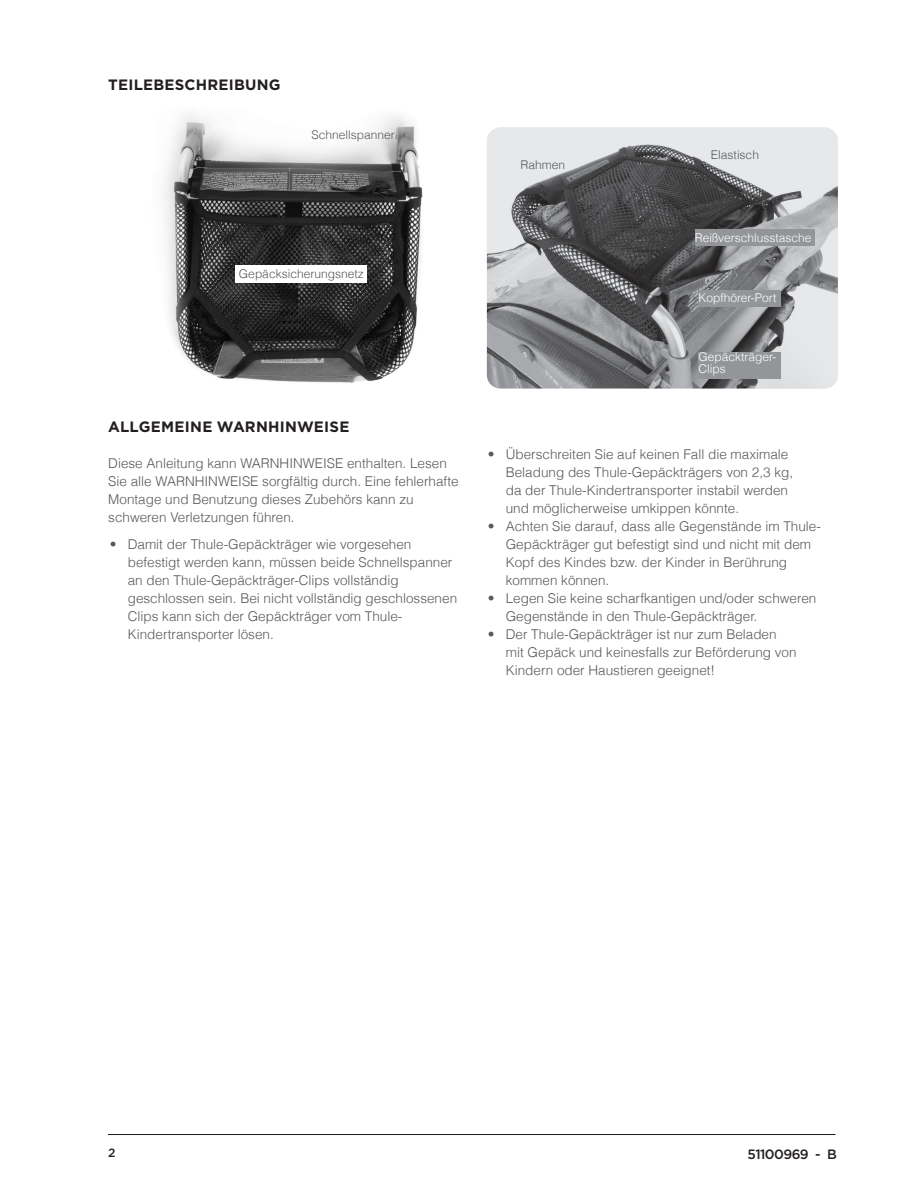
<style>
.page{position:relative;width:918px;height:1188px;background:#fff}
.page>*{position:absolute;margin:0;border:0;box-sizing:border-box;transform-origin:0 0}
.t1{font:700 15px "Gotham";letter-spacing:.015em;color:#231f20}
.t2{font:300 13.5px/18px "Helvetica";color:#57585a}
.t3{font:500 13.5px "Thule";letter-spacing:-.04em;color:#231f20}
.t4{font:300 12px/12px "Helvetica";color:#fff}
.t5{font:300 12px "Helvetica";color:#57585a}
.t6{font:500 12px "Thule";color:#231f20}
</style>
<div class="page">
<hr style="left:108px;top:1134px;width:728px;height:1px;background:#231f20">
<img style="left:163px;top:115px;width:260px;height:268px">
<img style="left:487px;top:128px;width:351px;height:260px">
<div style="left:698px;top:352px;width:83px;height:27px;background:#939598"></div>
<div style="left:698px;top:290px;width:83px;height:16px;background:#939598"></div>
<div style="left:695px;top:229px;width:120px;height:17px;background:#939598"></div>
<div style="left:235px;top:265px;width:132px;height:18px;background:#fff"></div>
<p class="t1" style="left:108px;top:76px;width:174px">TEILEBESCHREIBUNG</p>
<p class="t5" style="left:312px;top:127px;width:85px">Schnellspanner</p>
<p class="t5" style="left:239px;top:266px;width:126px">Gepäcksicherungsnetz</p>
<p class="t1" style="left:108px;top:418px;width:23px">ALLGE</p>
<p class="t1" style="left:161px;top:418px;width:24px">MEINE</p>
<p class="t1" style="left:217px;top:418px;width:39px">WARNHIN</p>
<p class="t1" style="left:297px;top:418px;width:27px">WEISE</p>
<p class="t2" style="left:108px;top:454px;width:352px">Diese Anleitung kann WARNHINWEISE enthalten. Lesen Sie alle WARNHINWEISE sorgfältig durch. Eine fehlerhafte Montage und Benutzung dieses Zubehörs kann zu schweren Verletzungen führen.</p>
<p class="t2" style="left:128px;top:535px;width:331px;text-indent:-18px">• Damit der Thule-Gepäckträger wie vorgesehen befestigt werden kann, müssen beide Schnellspanner an den Thule-Gepäckträger-Clips vollständig geschlossen sein. Bei nicht vollständig geschlossenen Clips kann sich der Gepäckträger vom Thule-Kindertransporter lösen.</p>
<p class="t5" style="left:520px;top:157px;width:46px">Rahmen</p>
<p class="t5" style="left:711px;top:147px;width:50px">Elastisch</p>
<p class="t4" style="left:695px;top:231px;width:118px">Reißverschlusstasche</p>
<p class="t4" style="left:698px;top:292px;width:80px">Kopfhörer-Port</p>
<p class="t4" style="left:698px;top:351px;width:80px">Gepäckträger-<br>Clips</p>
<p class="t2" style="left:506px;top:445px;width:289px;text-indent:-18px">• Überschreiten Sie auf keinen Fall die maximale Beladung des Thule-Gepäckträgers von 2,3 kg, da der Thule-Kindertransporter instabil werden und möglicherweise umkippen könnte.</p>
<p class="t2" style="left:506px;top:517px;width:317px;text-indent:-18px">• Achten Sie darauf, dass alle Gegenstände im Thule-Gepäckträger gut befestigt sind und nicht mit dem Kopf des Kindes bzw. der Kinder in Berührung kommen können.</p>
<p class="t2" style="left:506px;top:589px;width:312px;text-indent:-18px">• Legen Sie keine scharfkantigen und/oder schweren<br>Gegenstände in den Thule-Gepäckträger.</p>
<p class="t2" style="left:506px;top:625px;width:292px;text-indent:-18px">• Der Thule-Gepäckträger ist nur zum Beladen mit Gepäck und keinesfalls zur Beförderung von<br>Kindern oder Haustieren geeignet!</p>
<p class="t6" style="left:108px;top:1145px;width:9px">2</p>
<p class="t3" style="left:747px;top:1145px;width:91px">51100969 - B</p>
</div>
